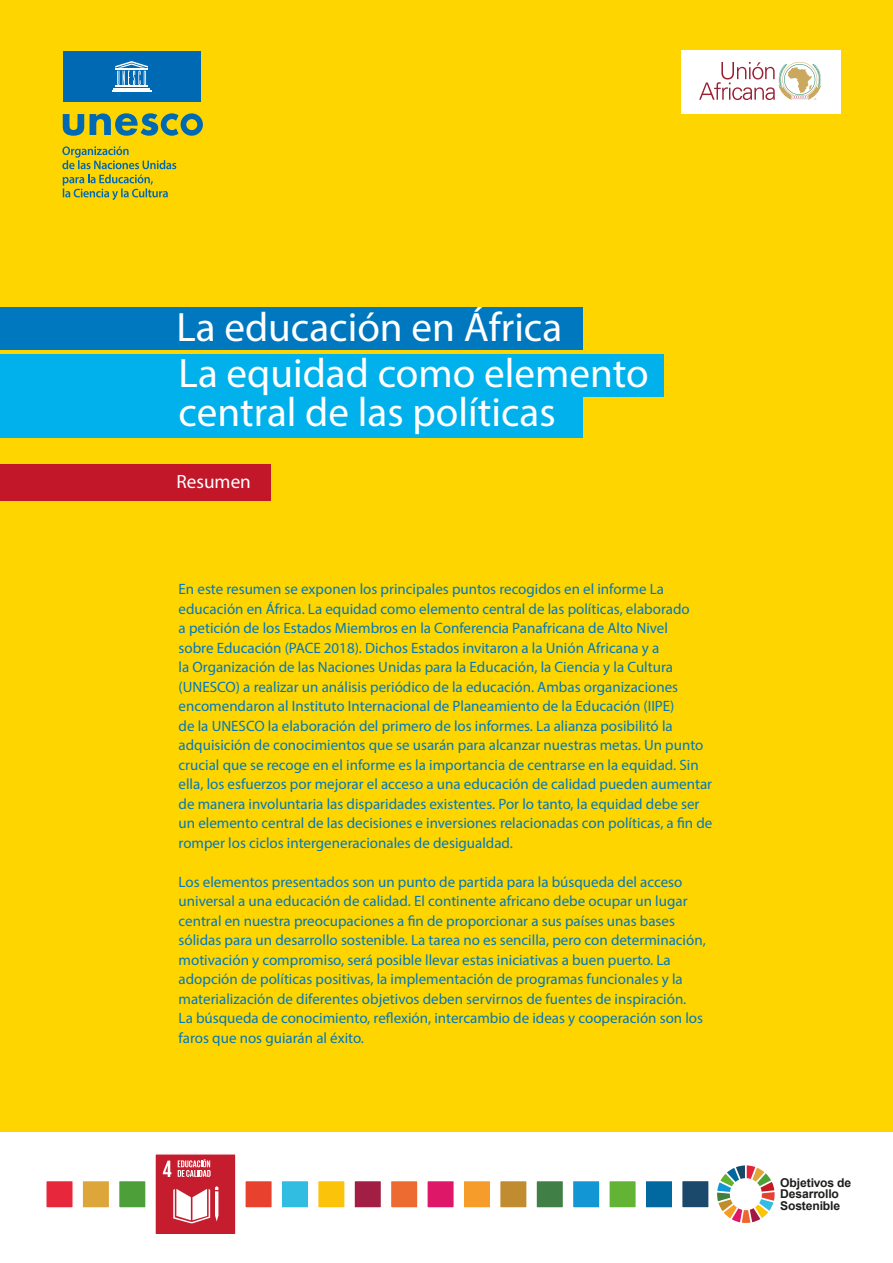
<style>
.page{position:relative;width:893px;height:1263px;background:#fff}
.page>*{position:absolute;margin:0;border:0;box-sizing:border-box;transform-origin:0 0}
.t1{font:41.25px/45.3px "Myriad Pro";color:#fff}
.t2{font:19.2px "Myriad Pro";color:#fff}
.t3{font:15px/19.5px "Myriad Pro";color:#0078bf}
.t4{font:700 12.15px/11.4px "Arial";letter-spacing:-.01em;color:#1d1e1c}
</style>
<div class="page">
<div style="left:0;top:0;width:893px;height:1132px;background:#ffd500"></div>
<svg style="left:62px;top:146px;width:114px;height:54px"></svg>
<div style="left:63px;top:51px;width:138px;height:51px;background:#0069b4"></div>
<hr style="left:115px;top:86px;width:33px;height:1px;background:#fff">
<hr style="left:113px;top:88px;width:37px;height:1px;background:#fff">
<hr style="left:112px;top:90px;width:39px;height:2px;background:#fff">
<svg style="left:115px;top:61px;width:33px;height:24px"></svg>
<svg style="left:63px;top:114px;width:21px;height:22px"></svg>
<svg style="left:90px;top:113px;width:113px;height:23px"></svg>
<div style="left:682px;top:50px;width:159px;height:64px;background:#fff"></div>
<svg style="left:717px;top:1165px;width:58px;height:58px"></svg>
<div style="left:46px;top:1180px;width:27px;height:28px;background:#e6273c"></div>
<div style="left:45px;top:1180px;width:29px;height:29px;border:1px solid #fff"></div>
<div style="left:82px;top:1180px;width:28px;height:28px;background:#dda63a"></div>
<div style="left:81px;top:1180px;width:29px;height:29px;border:1px solid #fff"></div>
<div style="left:119px;top:1180px;width:27px;height:28px;background:#4da039"></div>
<div style="left:118px;top:1180px;width:29px;height:29px;border:1px solid #fff"></div>
<div style="left:245px;top:1180px;width:27px;height:28px;background:#e8422f"></div>
<div style="left:244px;top:1180px;width:29px;height:29px;border:1px solid #fff"></div>
<div style="left:281px;top:1180px;width:28px;height:28px;background:#31bce1"></div>
<div style="left:281px;top:1180px;width:28px;height:29px;border:1px solid #fff"></div>
<div style="left:318px;top:1180px;width:27px;height:28px;background:#fcc30b"></div>
<div style="left:317px;top:1180px;width:29px;height:29px;border:1px solid #fff"></div>
<div style="left:354px;top:1180px;width:27px;height:28px;background:#a21e44"></div>
<div style="left:353px;top:1180px;width:29px;height:29px;border:1px solid #fff"></div>
<div style="left:390px;top:1180px;width:28px;height:28px;background:#ed6a30"></div>
<div style="left:390px;top:1180px;width:29px;height:29px;border:1px solid #fff"></div>
<div style="left:427px;top:1180px;width:27px;height:28px;background:#df1769"></div>
<div style="left:426px;top:1180px;width:29px;height:29px;border:1px solid #fff"></div>
<div style="left:463px;top:1180px;width:28px;height:28px;background:#f59c2b"></div>
<div style="left:463px;top:1180px;width:28px;height:29px;border:1px solid #fff"></div>
<div style="left:500px;top:1180px;width:27px;height:28px;background:#c18c30"></div>
<div style="left:499px;top:1180px;width:29px;height:29px;border:1px solid #fff"></div>
<div style="left:536px;top:1180px;width:27px;height:28px;background:#407f45"></div>
<div style="left:535px;top:1180px;width:29px;height:29px;border:1px solid #fff"></div>
<div style="left:572px;top:1180px;width:28px;height:28px;background:#1296d4"></div>
<div style="left:572px;top:1180px;width:29px;height:29px;border:1px solid #fff"></div>
<div style="left:609px;top:1180px;width:27px;height:28px;background:#63b335"></div>
<div style="left:608px;top:1180px;width:29px;height:29px;border:1px solid #fff"></div>
<div style="left:645px;top:1180px;width:28px;height:28px;background:#01699f"></div>
<div style="left:645px;top:1180px;width:28px;height:29px;border:1px solid #fff"></div>
<div style="left:682px;top:1180px;width:27px;height:28px;background:#1b496b"></div>
<div style="left:681px;top:1180px;width:29px;height:28px;border:1px solid #fff"></div>
<svg style="left:155px;top:1154px;width:81px;height:80px;background:#d2505d"></svg>
<div style="left:0;top:307px;width:583px;height:43px;background:#0078bf"></div>
<div style="left:0;top:354px;width:663px;height:42px;background:#00b1eb"></div>
<div style="left:0;top:396px;width:583px;height:42px;background:#00b1eb"></div>
<div style="left:0;top:465px;width:270px;height:36px;background:#c11728"></div>
<svg style="left:699px;top:62px;width:122px;height:38px"></svg>
<h1 class="t1" style="left:176px;top:304px;width:474px">La educación en África<br>La equidad como elemento</h1>
<h1 class="t1" style="left:179px;top:388px;width:379px">central de las políticas</h1>
<p class="t2" style="left:176px;top:469px;width:76px">Resumen</p>
<p class="t3" style="left:179px;top:579px;width:535px">En este resumen se exponen los principales puntos recogidos en el informe La educación en África. La equidad como elemento central de las políticas, elaborado<br>a petición de los Estados Miembros en la Conferencia Panafricana de Alto Nivel<br>sobre Educación (PACE 2018). Dichos Estados invitaron a la Unión Africana y a<br>la Organización de las Naciones Unidas para la Educación, la Ciencia y la Cultura (UNESCO) a realizar un análisis periódico de la educación. Ambas organizaciones encomendaron al Instituto Internacional de Planeamiento de la Educación (IIPE)<br>de la UNESCO la elaboración del primero de los informes. La alianza posibilitó la adquisición de conocimientos que se usarán para alcanzar nuestras metas. Un punto crucial que se recoge en el informe es la importancia de centrarse en la equidad. Sin ella, los esfuerzos por mejorar el acceso a una educación de calidad pueden aumentar de manera involuntaria las disparidades existentes. Por lo tanto, la equidad debe ser un elemento central de las decisiones e inversiones relacionadas con políticas, a fin de romper los ciclos intergeneracionales de desigualdad.</p>
<p class="t3" style="left:179px;top:872px;width:529px">Los elementos presentados son un punto de partida para la búsqueda del acceso universal a una educación de calidad. El continente africano debe ocupar un lugar central en nuestra preocupaciones a fin de proporcionar a sus países unas bases sólidas para un desarrollo sostenible. La tarea no es sencilla, pero con determinación, motivación y compromiso, será posible llevar estas iniciativas a buen puerto. La adopción de políticas positivas, la implementación de programas funcionales y la materialización de diferentes objetivos deben servirnos de fuentes de inspiración.<br>La búsqueda de conocimiento, reflexión, intercambio de ideas y cooperación son los faros que nos guiarán al éxito.</p>
<p class="t4" style="left:780px;top:1177px;width:73px">Objetivos de<br>Desarrollo<br>Sostenible</p>
</div>
